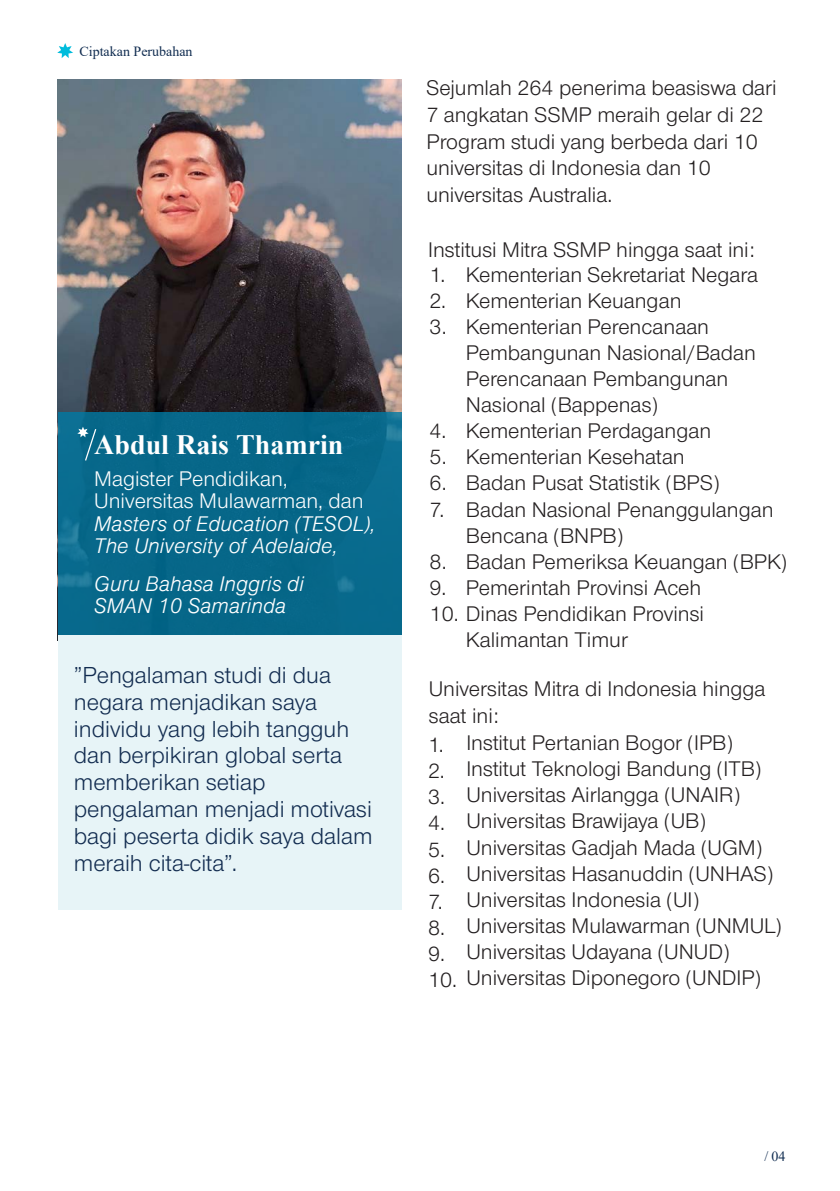
<style>
.page{position:relative;width:840px;height:1191px;background:#fff}
.page>*{position:absolute;margin:0;border:0;box-sizing:border-box;transform-origin:0 0}
.t1{font:700 28px "Times New Roman";color:#fff}
.t2{font:24px/26.8px "Nimbus San Nov";color:#122c50}
.t3{font:22px/26px "Nimbus San Nov";color:#231f20}
.t4{font:22px/22.6px "Nimbus Sans DOT Ligh Ital";color:#fff}
.t5{font:22px/22.6px "Nimbus San Nov";color:#fff}
.t6{font:14px "Times New Roman";color:#112d51}
</style>
<div class="page">
<img style="left:58px;top:80px;width:343px;height:332px">
<div style="left:58px;top:412px;width:343px;height:223px;background:#076789"></div>
<svg style="left:57px;top:43px;width:16px;height:15px"></svg>
<div style="left:58px;top:635px;width:343px;height:274px;background:#e7f4f7"></div>
<svg style="left:77px;top:427px;width:19px;height:33px"></svg>
<p class="t6" style="left:79px;top:41px;width:115px">Ciptakan Perubahan</p>
<p class="t1" style="left:94px;top:424px;width:250px">Abdul Rais Thamrin</p>
<p class="t5" style="left:94px;top:467px;width:271px">Magister Pendidikan,<br>Universitas Mulawarman, dan</p>
<p class="t4" style="left:94px;top:512px;width:283px">Masters of Education (TESOL),<br>The University of Adelaide,</p>
<p class="t4" style="left:94px;top:572px;width:211px">Guru Bahasa Inggris di<br>SMAN 10 Samarinda</p>
<p class="t2" style="left:74px;top:662px;width:300px">”Pengalaman studi di dua negara menjadikan saya individu yang lebih tangguh dan berpikiran global serta memberikan setiap pengalaman menjadi motivasi bagi peserta didik saya dalam meraih cita-cita”.</p>
<p class="t3" style="left:426px;top:74px;width:351px;line-height:26.8px">Sejumlah 264 penerima beasiswa dari<br>7 angkatan SSMP meraih gelar di 22<br>Program studi yang berbeda dari 10 universitas di Indonesia dan 10 universitas Australia.</p>
<p class="t3" style="left:465px;top:237px;width:322px;text-indent:-38px">Institusi Mitra SSMP hingga saat ini:<br>Kementerian Sekretariat Negara<br>Kementerian Keuangan<br>Kementerian Perencanaan<br>Pembangunan Nasional/Badan<br>Perencanaan Pembangunan<br>Nasional (Bappenas)<br>Kementerian Perdagangan<br>Kementerian Kesehatan<br>Badan Pusat Statistik (BPS)<br>Badan Nasional Penanggulangan<br>Bencana (BNPB)<br>Badan Pemeriksa Keuangan (BPK)<br>Pemerintah Provinsi Aceh</p>
<p class="t3" style="left:465px;top:601px;width:239px;text-indent:-36px">10. Dinas Pendidikan Provinsi<br>Kalimantan Timur</p>
<p class="t3" style="left:428px;top:676px;width:338px">Universitas Mitra di Indonesia hingga saat ini:</p>
<p class="t3" style="left:466px;top:730px;width:316px">Institut Pertanian Bogor (IPB)<br>Institut Teknologi Bandung (ITB)<br>Universitas Airlangga (UNAIR)<br>Universitas Brawijaya (UB)<br>Universitas Gadjah Mada (UGM)<br>Universitas Hasanuddin (UNHAS)<br>Universitas Indonesia (UI)<br>Universitas Mulawarman (UNMUL)<br>Universitas Udayana (UNUD)</p>
<p class="t3" style="left:428px;top:965px;width:334px">10. Universitas Diponegoro (UNDIP)</p>
<p class="t3" style="left:429px;top:261px;width:18px;text-align:justify">1.<br>2.<br>3.</p>
<p class="t3" style="left:429px;top:418px;width:19px;text-align:justify">4.<br>5.<br>6.<br>7.</p>
<p class="t3" style="left:429px;top:548px;width:19px">8.<br>9.</p>
<p class="t3" style="left:428px;top:732px;width:19px;text-align:justify">1.<br>2.<br>3.<br>4.<br>5.<br>6.<br>7.<br>8.<br>9.</p>
<p class="t6" style="left:763px;top:1147px;width:23px">/ 04</p>
</div>
